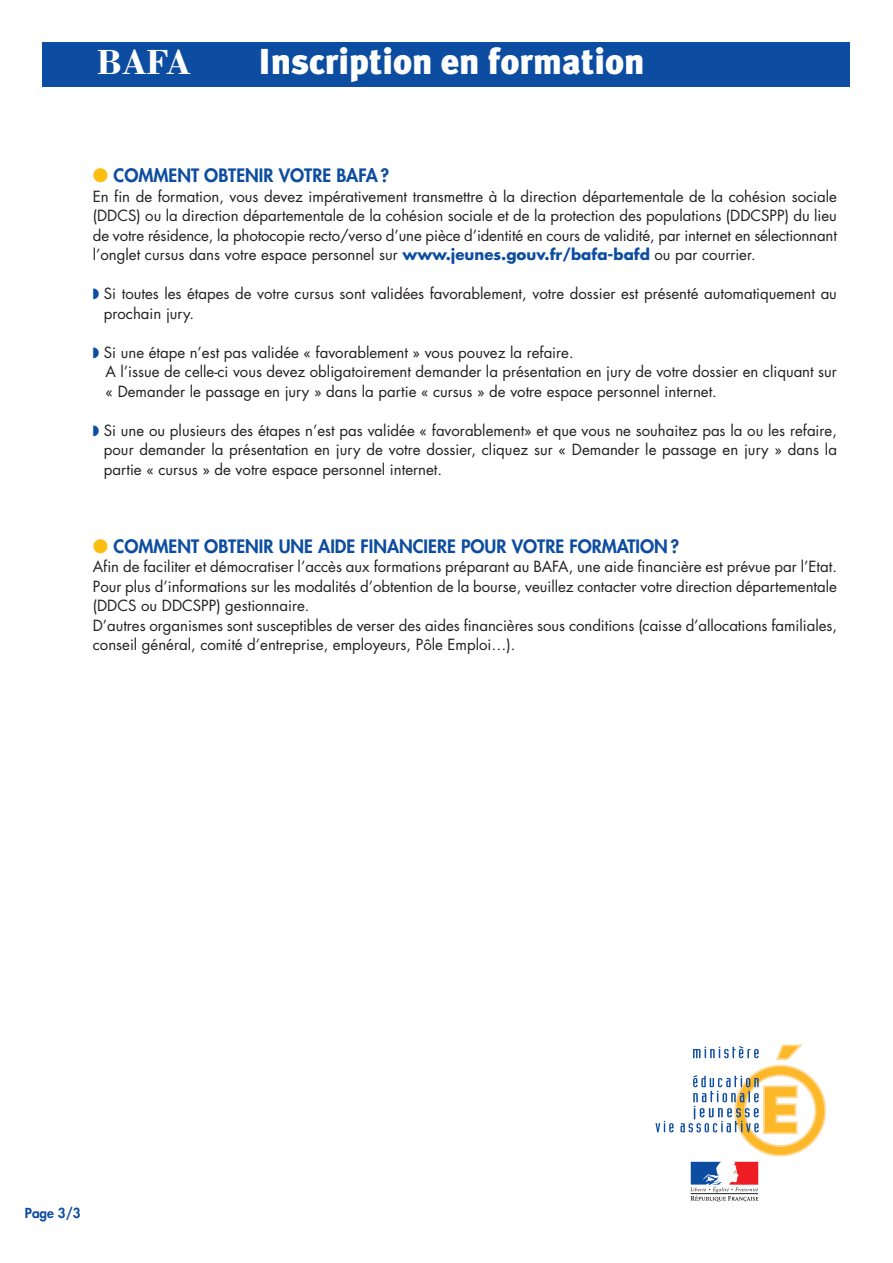
<style>
.page{position:relative;width:893px;height:1263px;background:#fff}
.page>*{position:absolute;margin:0;border:0;box-sizing:border-box;transform-origin:0 0}
.t1{font:900 36px "Meta Plus";color:#fff}
.t2{font:700 36px "Bodoni Std";color:#fff}
.t3{font:800 18px "Futura";color:#0d4da1}
.t4{font:15px/19.5px "Futura";color:#231f20}
.t5{font:800 13.5px "Futura";color:#0d4da1}
.s1{color:#fdbe12}
.s2{font-weight:700;color:#0d4da1}
.s3{color:#0d4da1}
</style>
<div class="page">
<div style="left:43px;top:43px;width:807px;height:44px;background:#0d4da1"></div>
<svg style="left:655px;top:1121px;width:18px;height:11px"></svg>
<svg style="left:680px;top:1044px;width:146px;height:158px"></svg>
<h1 class="t2" style="left:97px;top:40px;width:96px">BAFA</h1>
<h1 class="t1" style="left:259px;top:40px;width:388px">Inscription en formation</h1>
<p class="t3" style="left:93px;top:167px;width:298px"><span class="s1">●</span> COMMENT OBTENIR VOTRE BAFA?</p>
<p class="t4" style="left:93px;top:188px;width:746px;text-align:justify">En fin de formation, vous devez impérativement transmettre à la direction départementale de la cohésion sociale (DDCS) ou la direction départementale de la cohésion sociale et de la protection des populations (DDCSPP) du lieu de votre résidence, la photocopie recto/verso d’une pièce d’identité en cours de validité, par internet en sélectionnant l’onglet cursus dans votre espace personnel sur <span class="s2">www.jeunes.gouv.fr/bafa-bafd</span> ou par courrier.</p>
<p class="t4" style="left:104px;top:285px;width:735px;text-indent:-11px"><span class="s3">◗</span> Si toutes les étapes de votre cursus sont validées favorablement, votre dossier est présenté automatiquement au prochain jury.</p>
<p class="t4" style="left:106px;top:344px;width:733px;text-indent:-13px"><span class="s3">◗</span> Si une étape n’est pas validée « favorablement » vous pouvez la refaire.<br>A l’issue de celle-ci vous devez obligatoirement demander la présentation en jury de votre dossier en cliquant sur « Demander le passage en jury » dans la partie « cursus » de votre espace personnel internet.</p>
<p class="t4" style="left:104px;top:422px;width:735px;text-align:justify;text-indent:-11px"><span class="s3">◗</span> Si une ou plusieurs des étapes n’est pas validée « favorablement» et que vous ne souhaitez pas la ou les refaire, pour demander la présentation en jury de votre dossier, cliquez sur « Demander le passage en jury » dans la partie « cursus » de votre espace personnel internet.</p>
<p class="t3" style="left:93px;top:537px;width:588px"><span class="s1">●</span> COMMENT OBTENIR UNE AIDE FINANCIERE POUR VOTRE FORMATION?</p>
<p class="t4" style="left:93px;top:558px;width:746px">Afin de faciliter et démocratiser l’accès aux formations préparant au BAFA, une aide financière est prévue par l’Etat.<br>Pour plus d’informations sur les modalités d’obtention de la bourse, veuillez contacter votre direction départementale (DDCS ou DDCSPP) gestionnaire.<br>D’autres organismes sont susceptibles de verser des aides financières sous conditions (caisse d’allocations familiales, conseil général, comité d’entreprise, employeurs, Pôle Emploi…).</p>
<p class="t5" style="left:25px;top:1206px;width:57px">Page 3/3</p>
</div>
